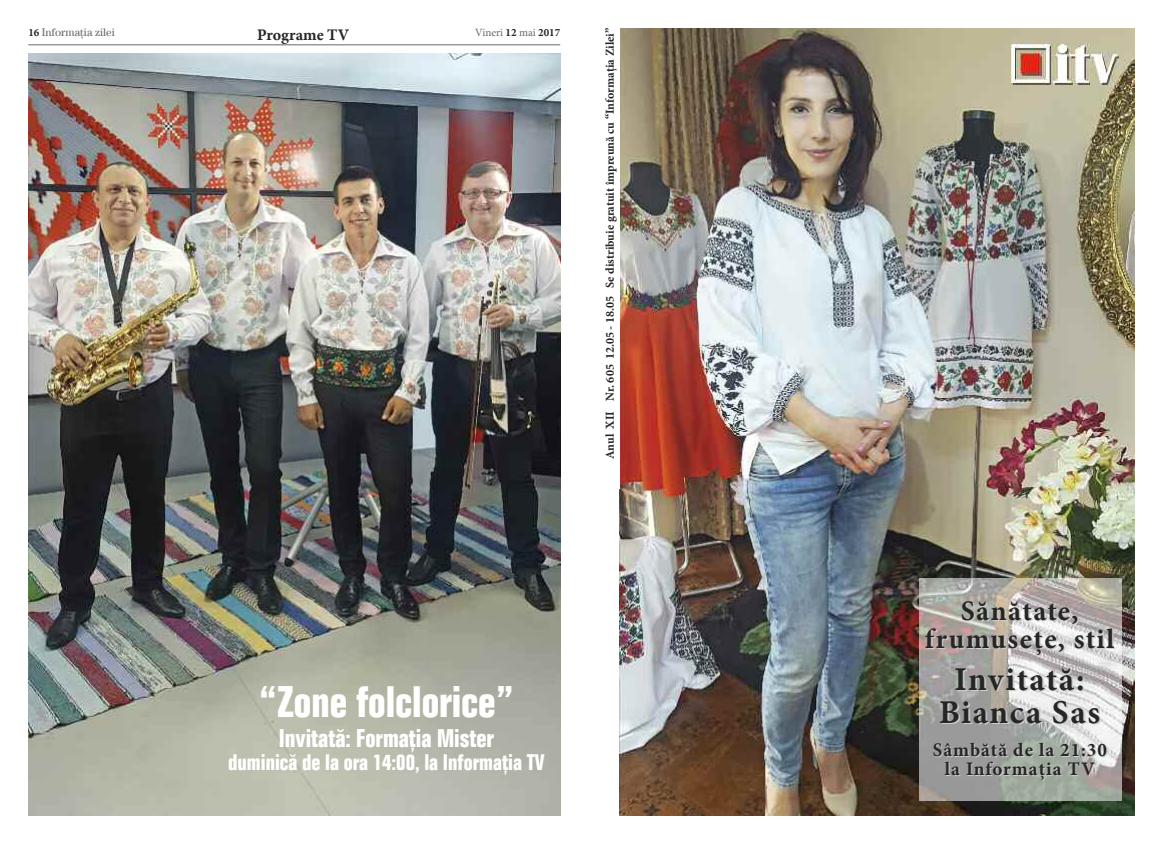
<style>
.page{position:relative;width:1163px;height:844px;background:#fff}
.page>*{position:absolute;margin:0;border:0;box-sizing:border-box;transform-origin:0 0}
.t1{font:condensed 43px "IZ BC Folio";color:#fff}
.t2{font:33px/33px "IZ Minion Pro Bold";letter-spacing:.05em;color:#272627;text-align:center}
.t3{font:28px/28px "IZ Minion Pro Bold";letter-spacing:.05em;color:#272627;text-align:center}
.t4{font:condensed 25px "IZ BC Folio";color:#fff}
.t5{font:condensed 22px "IZ BC Folio";color:#fff}
.t6{font:19px/19px "IZ Minion Pro Bold";letter-spacing:.05em;color:#272627;text-align:center}
.t7{font:16px "IZ Minion Pro Bold";letter-spacing:.005em;color:#272627}
.t8{font:12px "IZ Minion Pro Bold";color:#272627}
.t9{font:11px "IZ Century Std Book";color:#686768}
.t10{font:11px "IZ Minion Pro Regular";letter-spacing:-.005em;color:#686768}
.s1{font-family:"IZ Minion Pro Bold";color:#272627}
</style>
<div class="page">
<hr style="left:28px;top:44px;width:532px;height:1px;background:#686768">
<img style="left:28px;top:53px;width:532px;height:762px">
<img style="left:619px;top:28px;width:515px;height:787px">
<img style="left:1011px;top:44px;width:107px;height:41px">
<img style="left:918px;top:578px;width:203px;height:222px">
<p class="t9" style="left:28px;top:29px;width:88px"><span class="s1">16</span> Informa\ia zilei</p>
<h3 class="t7" style="left:257px;top:28px;width:94px">Programe TV</h3>
<p class="t10" style="left:475px;top:28px;width:86px">vineri <span class="s1">12</span> mai <span class="s1">2017</span></p>
<p class="t8" style="left:605px;top:459px;width:432px;rotate:-90deg">Anul XII Nr. 605 12.05 - 18.05 Se distribuie gratuit `mpreun[ cu “Informa\ia Zilei”</p>
<h1 class="t1" style="left:259px;top:686px;width:255px">“Zone folclorice”</h1>
<h3 class="t4" style="left:279px;top:729px;width:216px">Invitat[&lt; Forma\ia Mister</h3>
<h3 class="t5" style="left:228px;top:754px;width:318px">duminic[ de la ora 14&lt;00, la Informa\ia TV</h3>
<h3 class="t3" style="left:924px;top:599px;width:191px">S[n[tate, frumuse\e, stil</h3>
<h2 class="t2" style="left:938px;top:665px;width:162px">Invitat[&lt;<br>Bianca Sas</h2>
<h3 class="t6" style="left:932px;top:741px;width:175px">S]mb[t[ de la 21&lt;30 la Informa\ia TV</h3>
</div>
